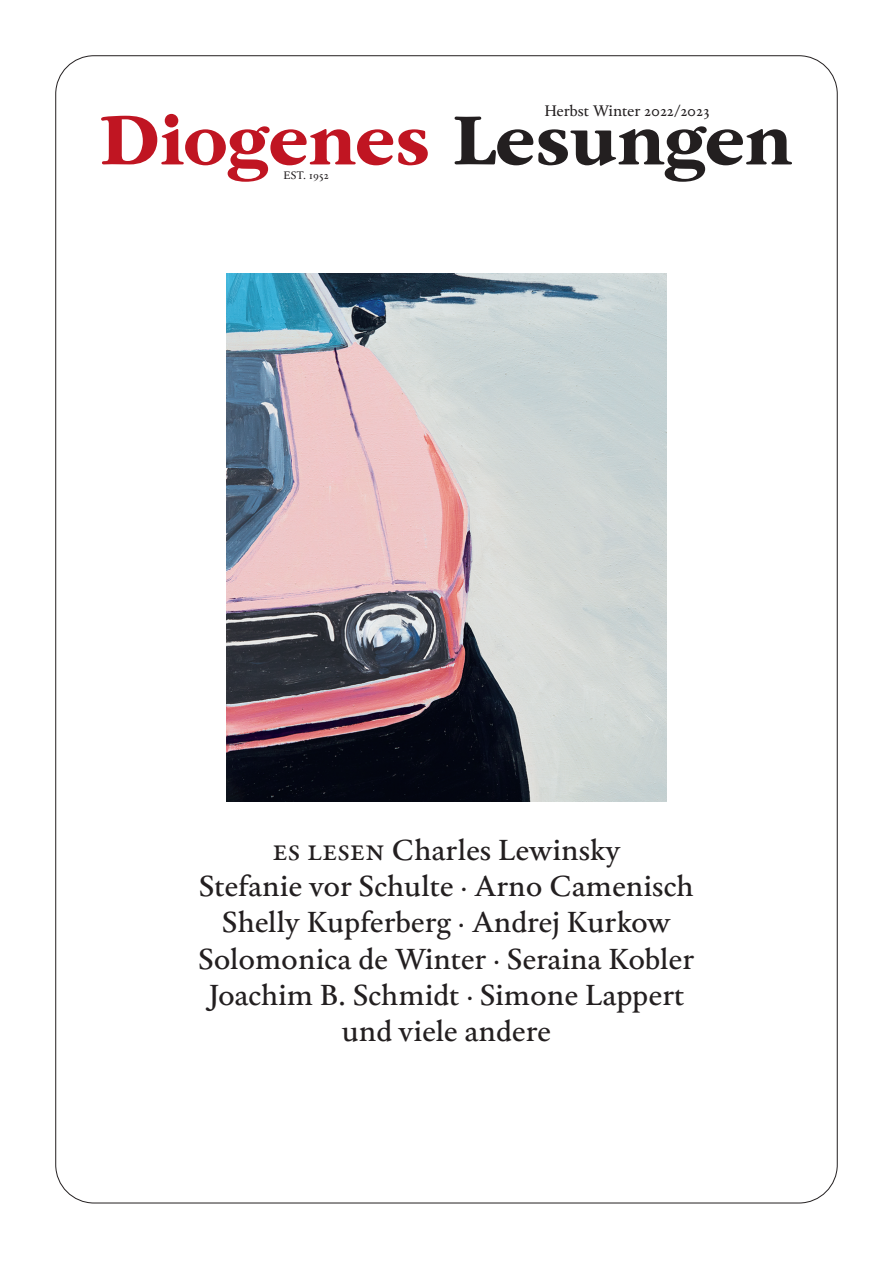
<style>
.page{position:relative;width:893px;height:1263px;background:#fff}
.page>*{position:absolute;margin:0;border:0;box-sizing:border-box;transform-origin:0 0}
.t1{font:700 76.5px "Dio Wordmark 2020";color:#c01522}
.t2{font:70.35px/58.1px "Didot Cover New 2016";color:#231f20;text-align:center}
.t3{font:italic 70.35px "Didot Cover New 2016";letter-spacing:-.005em;color:#231f20}
.t4{font:500 30px/36.3px "Diogenes Garamond";color:#231f20;text-align:center}
.t5{font:15.75px "Diogenes Garamond";color:#231f20}
.t6{font:11.25px "Diogenes Garamond";letter-spacing:.01em;color:#231f20}
.s1{color:#231f20}
.s2{font-weight:400}
</style>
<div class="page">
<img style="left:226px;top:274px;width:440px;height:527px">
<p class="t5" style="left:544px;top:99px;width:167px">Herbst Winter 2022/2023</p>
<h1 class="t1" style="left:100px;top:97px;width:694px">Diogenes <span class="s1">Lesungen</span></h1>
<p class="t6" style="left:283px;top:166px;width:47px">EST. 1952</p>
<h2 class="t2" style="left:267px;top:836px;width:363px">Arno<br>Camenisch</h2>
<h2 class="t3" style="left:318px;top:944px;width:259px">Die Welt</h2>
<p class="t4" style="left:199px;top:830px;width:497px"><span class="s2">Es lesen</span> Charles Lewinsky<br>Stefanie vor Schulte ∙ Arno Camenisch<br>Shelly Kupferberg ∙ Andrej Kurkow<br>Solomonica de Winter ∙ Seraina Kobler<br>Joachim B. Schmidt ∙ Simone Lappert und viele andere</p>
</div>
